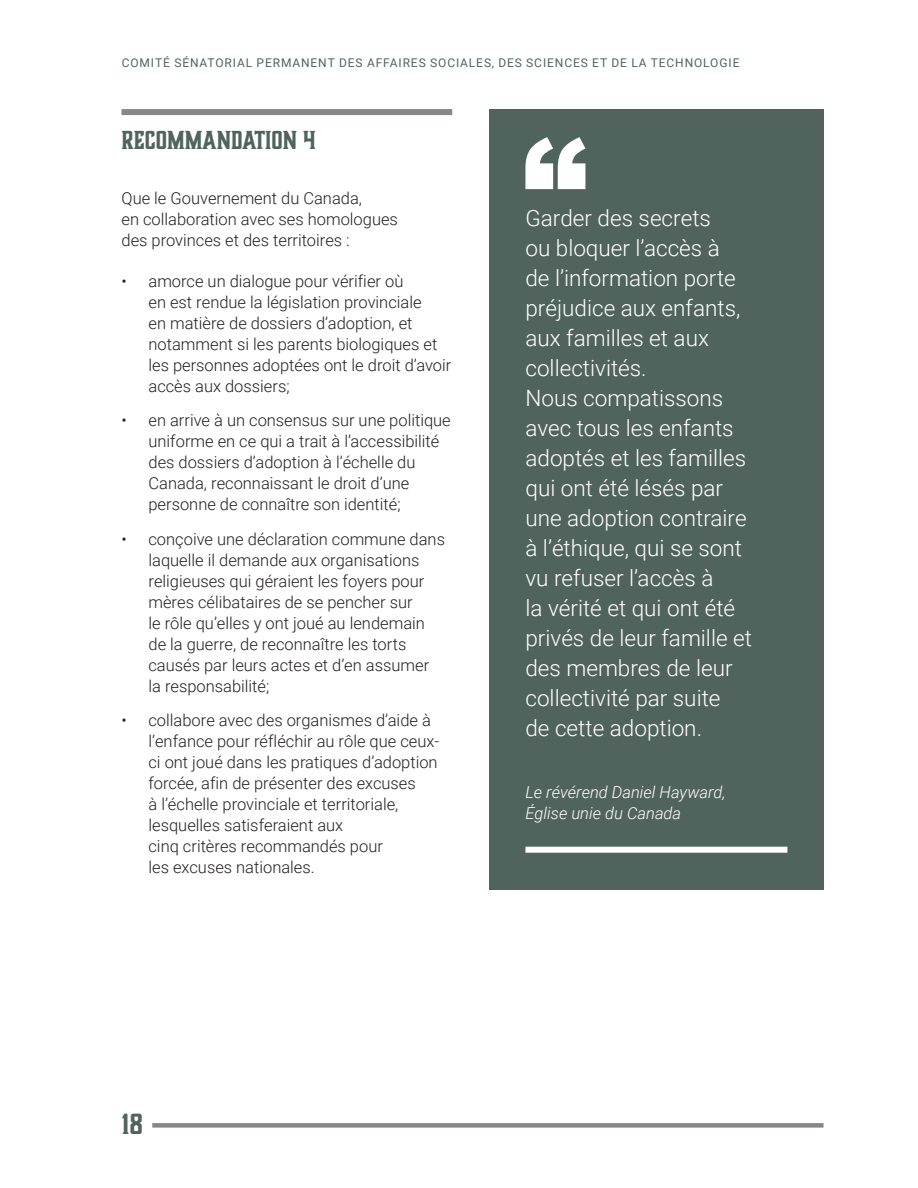
<style>
.page{position:relative;width:918px;height:1188px;background:#fff}
.page>*{position:absolute;margin:0;border:0;box-sizing:border-box;transform-origin:0 0}
.t1{font:700 27px "Boucherie Block";color:#50645d}
.t2{font:700 24px "Boucherie Block";color:#50645d}
.t3{font:300 22.5px/30px "Roboto";color:#fff}
.t4{font:300 16.5px/21px "Roboto";color:#231f20}
.t5{font:italic 300 16.5px/21px "Roboto";color:#fff}
.t6{font:12px "Roboto";letter-spacing:.075em;color:#50645d}
</style>
<div class="page">
<div style="left:152px;top:1123px;width:672px;height:5px;background:#898685"></div>
<div style="left:122px;top:109px;width:330px;height:6px;background:#898685"></div>
<div style="left:489px;top:109px;width:335px;height:781px;background:#50645d"></div>
<div style="left:525px;top:847px;width:262px;height:6px;background:#fff"></div>
<svg style="left:525px;top:137px;width:60px;height:52px"></svg>
<p class="t6" style="left:122px;top:54px;width:619px">COMITÉ SÉNATORIAL PERMANENT DES AFFAIRES SOCIALES, DES SCIENCES ET DE LA TECHNOLOGIE</p>
<h2 class="t2" style="left:122px;top:124px;width:196px">RECOMMANDATION 4</h2>
<p class="t4" style="left:122px;top:187px;width:278px">Que le Gouvernement du Canada,<br>en collaboration avec ses homologues des provinces et des territoires :</p>
<p class="t4" style="left:148px;top:270px;width:304px;text-indent:-27px">• amorce un dialogue pour vérifier où<br>en est rendue la législation provinciale<br>en matière de dossiers d’adoption, et notamment si les parents biologiques et les personnes adoptées ont le droit d’avoir accès aux dossiers;</p>
<p class="t4" style="left:148px;top:409px;width:304px;text-indent:-27px">• en arrive à un consensus sur une politique uniforme en ce qui a trait à l’accessibilité des dossiers d’adoption à l’échelle du Canada, reconnaissant le droit d’une personne de connaître son identité;</p>
<p class="t4" style="left:148px;top:528px;width:298px;text-indent:-27px">• conçoive une déclaration commune dans laquelle il demande aux organisations religieuses qui géraient les foyers pour mères célibataires de se pencher sur<br>le rôle qu’elles y ont joué au lendemain de la guerre, de reconnaître les torts causés par leurs actes et d’en assumer la responsabilité;</p>
<p class="t4" style="left:148px;top:709px;width:292px;text-indent:-27px">• collabore avec des organismes d’aide à l’enfance pour réfléchir au rôle que ceux&shy;ci ont joué dans les pratiques d’adoption forcée, afin de présenter des excuses<br>à l’échelle provinciale et territoriale, lesquelles satisferaient aux<br>cinq critères recommandés pour<br>les excuses nationales.</p>
<p class="t3" style="left:525px;top:202px;width:228px">Garder des secrets<br>ou bloquer l’accès à<br>de l’information porte préjudice aux enfants, aux familles et aux collectivités.<br>Nous compatissons avec tous les enfants adoptés et les familles qui ont été lésés par une adoption contraire à l’éthique, qui se sont vu refuser l’accès à<br>la vérité et qui ont été privés de leur famille et des membres de leur collectivité par suite<br>de cette adoption.</p>
<p class="t5" style="left:525px;top:781px;width:202px">Le révérend Daniel Hayward,<br>Église unie du Canada</p>
<h1 class="t1" style="left:122px;top:1106px;width:22px">18</h1>
</div>
